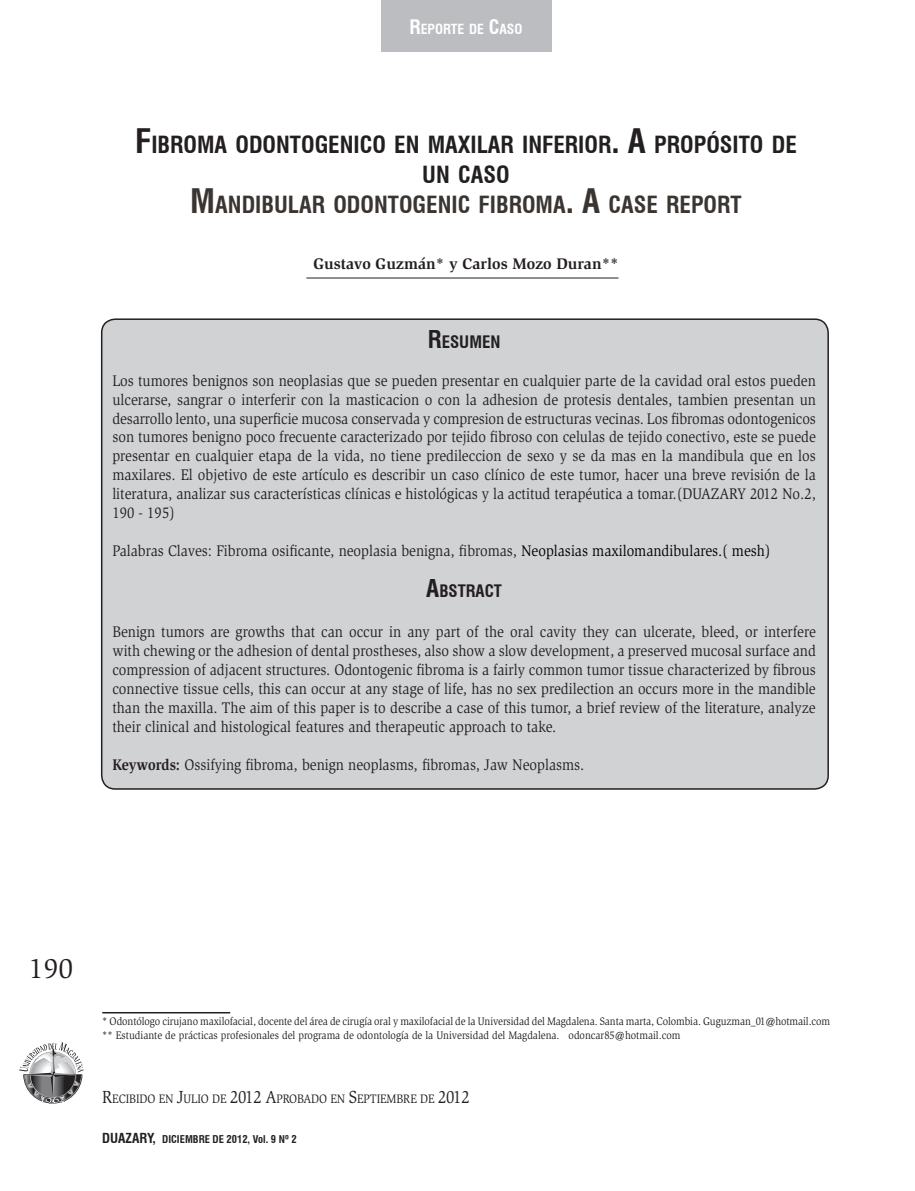
<style>
.page{position:relative;width:915px;height:1191px;background:#fff}
.page>*{position:absolute;margin:0;border:0;box-sizing:border-box;transform-origin:0 0}
.t1{font:28.5px "Slimbach";color:#231f20}
.Título{font:700 condensed 23.1px "Swiss 721 BT";color:#231f20}
.Título-2{font:700 condensed 23.1px "Swiss 721 BT";color:#3b3532}
.Subtítulo{font:700 condensed 16.8px "Swiss 721 BT";color:#231f20}
.C__de_texto{font:15.75px/18.9px "Slimbach";color:#231f20;text-align:justify;scale:.9 1}
.Autores{font:700 15.75px "Slimbach";color:#231f20}
.Cabezote_Titular{font:700 condensed 13.65px "Swiss 721 BT";color:#fff}
.C__de_texto_2{font:12.6px "Slimbach";letter-spacing:-.01em;color:#231f20;scale:.9 1}
.C__de_texto_2-2{font:11.25px "Slimbach";letter-spacing:-.005em;color:#231f20;scale:.9 1}
.t2{font:700 condensed 10.5px "Swiss 721 BT";color:#231f20}
.s1{font-size:19.5px}
.s2{font-size:33px}
.s3{font-size:24px}
.s4{color:#000}
.s5{font-weight:700}
.s6{font-size:18px}
.s7{font-size:13.5px}
.s8{font-style:inherit}
</style>
<div class="page">
<svg style="left:19px;top:1042px;width:64px;height:61px"></svg>
<div style="left:381px;top:0;width:170px;height:51px;background:#bcbdc0"></div>
<hr style="left:306px;top:278px;width:312px;height:1px;background:#231f20">
<hr style="left:102px;top:1012px;width:128px;height:1px;background:#231f20">
<div style="left:102px;top:319px;width:725px;height:470px;background:#d1d2d4;border-radius:14px"></div>
<div style="left:101px;top:318px;width:727px;height:471px;border:2px solid #231f20;border-radius:14px"></div>
<p class="Cabezote_Titular" style="left:409px;top:21px;width:114px"><span class="s1">R</span>EPORTE DE <span class="s1">C</span>ASO</p>
<p class="Título" style="left:135px;top:130px;width:662px"><span class="s2">F</span>IBROMA ODONTOGENICO EN MAXILAR INFERIOR<span class="s2">. A</span> PROPÓSITO DE</p>
<p class="Título" style="left:422px;top:160px;width:89px">UN CASO</p>
<p class="Título-2" style="left:190px;top:190px;width:552px"><span class="s2">M</span>ANDIBULAR ODONTOGENIC FIBROMA<span class="s2">. A</span> CASE REPORT</p>
<p class="Autores" style="left:313px;top:255px;width:306px">Gustavo Guzmán* y Carlos Mozo Duran**</p>
<p class="Subtítulo" style="left:428px;top:332px;width:74px"><span class="s3">R</span>ESUMEN</p>
<p class="C__de_texto" style="left:112px;top:371px;width:783px">Los tumores benignos son neoplasias que se pueden presentar en cualquier parte de la cavidad oral estos pueden ulcerarse, sangrar o interferir con la masticacion o con la adhesion de protesis dentales, tambien presentan un desarrollo lento, una superficie mucosa conservada y compresion de estructuras vecinas. Los fibromas odontogenicos son tumores benigno poco frecuente caracterizado por tejido fibroso con celulas de tejido conectivo, este se puede presentar en cualquier etapa de la vida, no tiene predileccion de sexo y se da mas en la mandibula que en los maxilares. El objetivo de este artículo es describir un caso clínico de este tumor, hacer una breve revisión de la literatura, analizar sus características clínicas e histológicas y la actitud terapéutica a tomar.(DUAZARY 2012 No.2, 190 - 195)</p>
<p class="C__de_texto" style="left:112px;top:541px;width:732px">Palabras Claves: Fibroma osificante, neoplasia benigna, fibromas, <span class="s4">Neoplasias maxilomandibulares.( mesh)</span></p>
<p class="Subtítulo" style="left:426px;top:580px;width:77px"><span class="s3">A</span>BSTRACT</p>
<p class="C__de_texto" style="left:112px;top:622px;width:783px">Benign tumors are growths that can occur in any part of the oral cavity they can ulcerate, bleed, or interfere with chewing or the adhesion of dental prostheses, also show a slow development, a preserved mucosal surface and compression of adjacent structures. Odontogenic fibroma is a fairly common tumor tissue characterized by fibrous connective tissue cells, this can occur at any stage of life, has no sex predilection an occurs more in the mandible than the maxilla. The aim of this paper is to describe a case of this tumor, a brief review of the literature, analyze their clinical and histological features and therapeutic approach to take.</p>
<p class="C__de_texto" style="left:112px;top:755px;width:525px"><span class="s5">Keywords:</span> Ossifying fibroma, benign neoplasms, fibromas, Jaw Neoplasms.</p>
<p class="t1" style="left:29px;top:952px;width:46px">190</p>
<p class="C__de_texto_2-2" style="left:102px;top:1015px;width:810px">* Odontólogo cirujano maxilofacial, docente del área de cirugía oral y maxilofacial de la Universidad del Magdalena. Santa marta, Colombia. Guguzman_01@hotmail.com</p>
<p class="C__de_texto_2-2" style="left:102px;top:1028px;width:643px">** Estudiante de prácticas profesionales del programa de odontología de la Universidad del Magdalena. odoncar85@hotmail.com</p>
<p class="C__de_texto_2" style="left:102px;top:1091px;width:410px"><span class="s6">R</span>ECIBIDO EN <span class="s6">J</span>ULIO DE <span class="s6">2012 A</span>PROBADO EN <span class="s6">S</span>EPTIEMBRE DE <span class="s6">2012</span></p>
<p class="t2" style="left:102px;top:1133px;width:196px"><span class="s7">DUAZARY,</span> <span class="s8">DICIEMBRE</span> DE 2012, Vol. 9 Nº 2</p>
</div>
